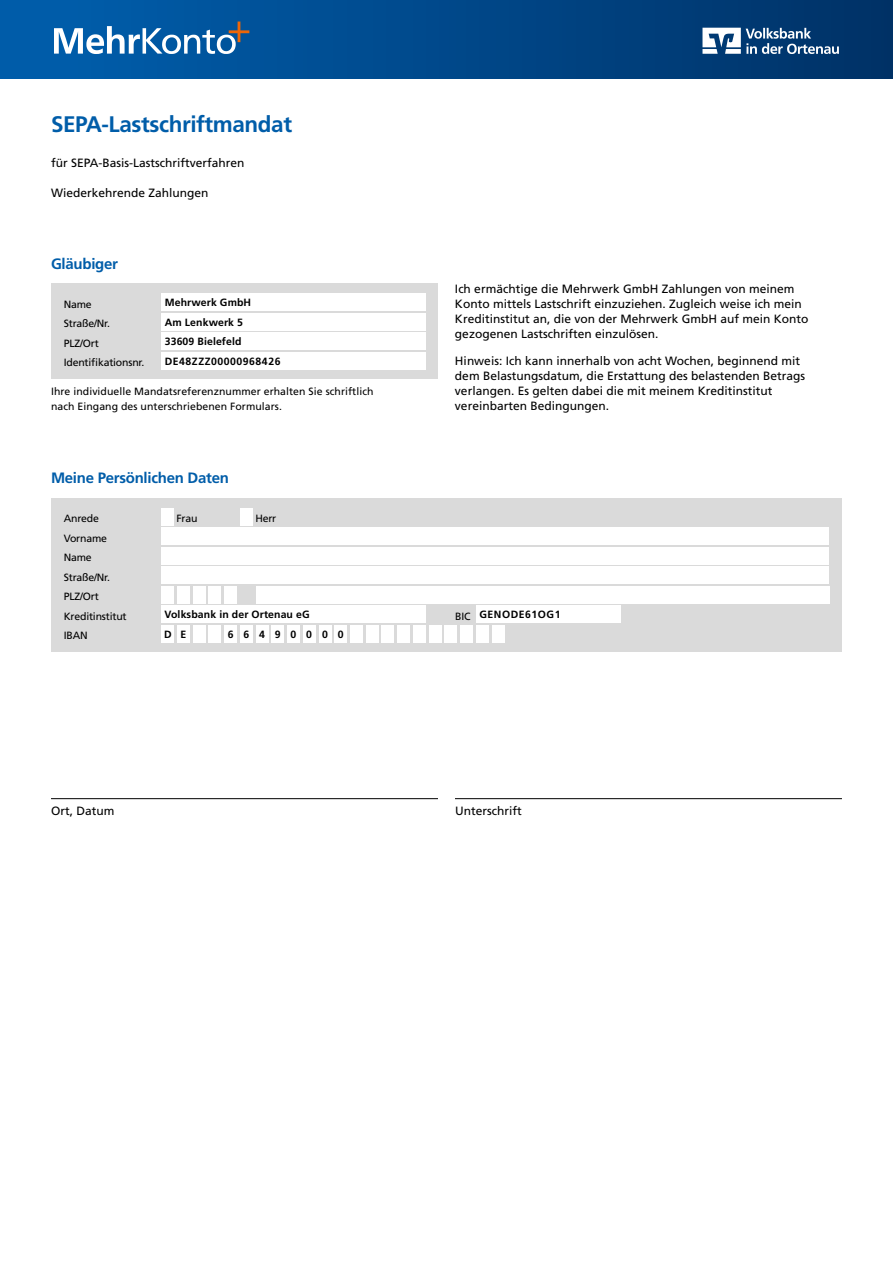
<style>
.page{position:relative;width:893px;height:1263px;background:#fff}
.page>*{position:absolute;margin:0;border:0;box-sizing:border-box;transform-origin:0 0}
.t1{font:700 22.5px "Frutiger";letter-spacing:-.02em;color:#005da9}
.t2{font:700 15px "Frutiger";letter-spacing:-.02em;color:#005da9}
.t3{font:12px/15px "Frutiger";color:#000}
.t4{font:10.5px/15px "Frutiger";letter-spacing:.005em;color:#000}
.t5{font:10.5px/19.5px "Frutiger";letter-spacing:-.02em;color:#000}
.t6{font:700 10.5px/19.5px "Frutiger";letter-spacing:.01em;color:#000}
.t7{font:700 10.5px "Frutiger";letter-spacing:.05em;color:#000}
.t8{font:700 10.5px "Frutiger";letter-spacing:.94em;color:#000}
</style>
<div class="page">
<div style="left:0;top:0;width:893px;height:79px;background:linear-gradient(to right,#005fae,#003166)"></div>
<svg style="left:54px;top:22px;width:195px;height:32px"></svg>
<svg style="left:702px;top:28px;width:137px;height:26px"></svg>
<div style="left:51px;top:288px;width:387px;height:91px;background:#dadada"></div>
<div style="left:161px;top:293px;width:265px;height:17px;background:#fff"></div>
<div style="left:161px;top:313px;width:265px;height:17px;background:#fff"></div>
<div style="left:161px;top:332px;width:265px;height:18px;background:#fff"></div>
<div style="left:161px;top:352px;width:265px;height:17px;background:#fff"></div>
<hr style="left:51px;top:284px;width:387px;height:4px;background:#dadada">
<hr style="left:51px;top:798px;width:387px;height:1px;background:#000">
<hr style="left:455px;top:798px;width:387px;height:1px;background:#000">
<div style="left:51px;top:502px;width:791px;height:150px;background:#dadada"></div>
<div style="left:161px;top:508px;width:13px;height:17px;background:#fff"></div>
<div style="left:240px;top:508px;width:13px;height:17px;background:#fff"></div>
<div style="left:161px;top:527px;width:668px;height:17px;background:#fff"></div>
<div style="left:161px;top:547px;width:668px;height:17px;background:#fff"></div>
<div style="left:161px;top:566px;width:668px;height:18px;background:#fff"></div>
<div style="left:256px;top:586px;width:573px;height:17px;background:#fff"></div>
<div style="left:161px;top:586px;width:13px;height:17px;background:#fff"></div>
<div style="left:193px;top:586px;width:13px;height:17px;background:#fff"></div>
<div style="left:224px;top:586px;width:13px;height:17px;background:#fff"></div>
<div style="left:177px;top:586px;width:13px;height:17px;background:#fff"></div>
<div style="left:208px;top:586px;width:13px;height:17px;background:#fff"></div>
<div style="left:161px;top:605px;width:265px;height:17px;background:#fff"></div>
<div style="left:476px;top:605px;width:144px;height:17px;background:#fff"></div>
<div style="left:429px;top:625px;width:12px;height:17px;background:#fff"></div>
<div style="left:460px;top:625px;width:13px;height:17px;background:#fff"></div>
<div style="left:492px;top:625px;width:12px;height:17px;background:#fff"></div>
<div style="left:444px;top:625px;width:13px;height:17px;background:#fff"></div>
<div style="left:476px;top:625px;width:13px;height:17px;background:#fff"></div>
<div style="left:161px;top:625px;width:13px;height:17px;background:#fff"></div>
<div style="left:193px;top:625px;width:13px;height:17px;background:#fff"></div>
<div style="left:224px;top:625px;width:13px;height:17px;background:#fff"></div>
<div style="left:256px;top:625px;width:12px;height:17px;background:#fff"></div>
<div style="left:287px;top:625px;width:13px;height:17px;background:#fff"></div>
<div style="left:319px;top:625px;width:12px;height:17px;background:#fff"></div>
<div style="left:350px;top:625px;width:13px;height:17px;background:#fff"></div>
<div style="left:382px;top:625px;width:12px;height:17px;background:#fff"></div>
<div style="left:413px;top:625px;width:13px;height:17px;background:#fff"></div>
<div style="left:177px;top:625px;width:13px;height:17px;background:#fff"></div>
<div style="left:208px;top:625px;width:13px;height:17px;background:#fff"></div>
<div style="left:240px;top:625px;width:13px;height:17px;background:#fff"></div>
<div style="left:271px;top:625px;width:13px;height:17px;background:#fff"></div>
<div style="left:303px;top:625px;width:13px;height:17px;background:#fff"></div>
<div style="left:334px;top:625px;width:13px;height:17px;background:#fff"></div>
<div style="left:366px;top:625px;width:13px;height:17px;background:#fff"></div>
<div style="left:397px;top:625px;width:13px;height:17px;background:#fff"></div>
<div style="left:51px;top:498px;width:791px;height:5px;background:#dadada"></div>
<h1 class="t1" style="left:51px;top:111px;width:243px">SEPA-Lastschriftmandat</h1>
<p class="t3" style="left:51px;top:155px;width:195px">für SEPA-Basis-Lastschriftverfahren</p>
<p class="t3" style="left:51px;top:185px;width:159px">Wiederkehrende Zahlungen</p>
<p class="t2" style="left:51px;top:254px;width:69px">Gläubiger</p>
<p class="t5" style="left:64px;top:294px;width:82px">Name<br>Straße/Nr.<br>PLZ/Ort<br>Identifikationsnr.</p>
<p class="t6" style="left:165px;top:293px;width:117px">Mehrwerk GmbH<br>Am Lenkwerk 5<br>33609 Bielefeld<br>DE48ZZZ00000968426</p>
<p class="t4" style="left:51px;top:383px;width:324px">Ihre individuelle Mandatsreferenznummer erhalten Sie schriftlich nach Eingang des unterschriebenen Formulars.</p>
<p class="t3" style="left:455px;top:281px;width:355px">Ich ermächtige die Mehrwerk GmbH Zahlungen von meinem Konto mittels Lastschrift einzuziehen. Zugleich weise ich mein Kreditinstitut an, die von der Mehrwerk GmbH auf mein Konto gezogenen Lastschriften einzulösen.</p>
<p class="t3" style="left:455px;top:353px;width:352px">Hinweis: Ich kann innerhalb von acht Wochen, beginnend mit dem Belastungsdatum, die Erstattung des belastenden Betrags verlangen. Es gelten dabei die mit meinem Kreditinstitut vereinbarten Bedingungen.</p>
<p class="t2" style="left:51px;top:469px;width:179px">Meine Persönlichen Daten</p>
<p class="t4" style="left:64px;top:511px;width:37px">Anrede</p>
<p class="t4" style="left:177px;top:511px;width:23px">Frau</p>
<p class="t4" style="left:255px;top:511px;width:23px">Herr</p>
<p class="t5" style="left:64px;top:528px;width:64px">Vorname<br>Name<br>Straße/Nr.<br>PLZ/Ort<br>Kreditinstitut</p>
<p class="t6" style="left:165px;top:605px;width:147px">Volksbank in der Ortenau eG</p>
<p class="t7" style="left:479px;top:608px;width:83px">GENODE61OG1</p>
<p class="t6" style="left:164px;top:624px;width:24px">D E</p>
<p class="t8" style="left:228px;top:628px;width:117px">66490000</p>
<p class="t4" style="left:455px;top:608px;width:17px">BIC</p>
<p class="t4" style="left:64px;top:628px;width:25px">IBAN</p>
<p class="t3" style="left:51px;top:803px;width:65px">Ort, Datum</p>
<p class="t3" style="left:455px;top:803px;width:68px">Unterschrift</p>
</div>
